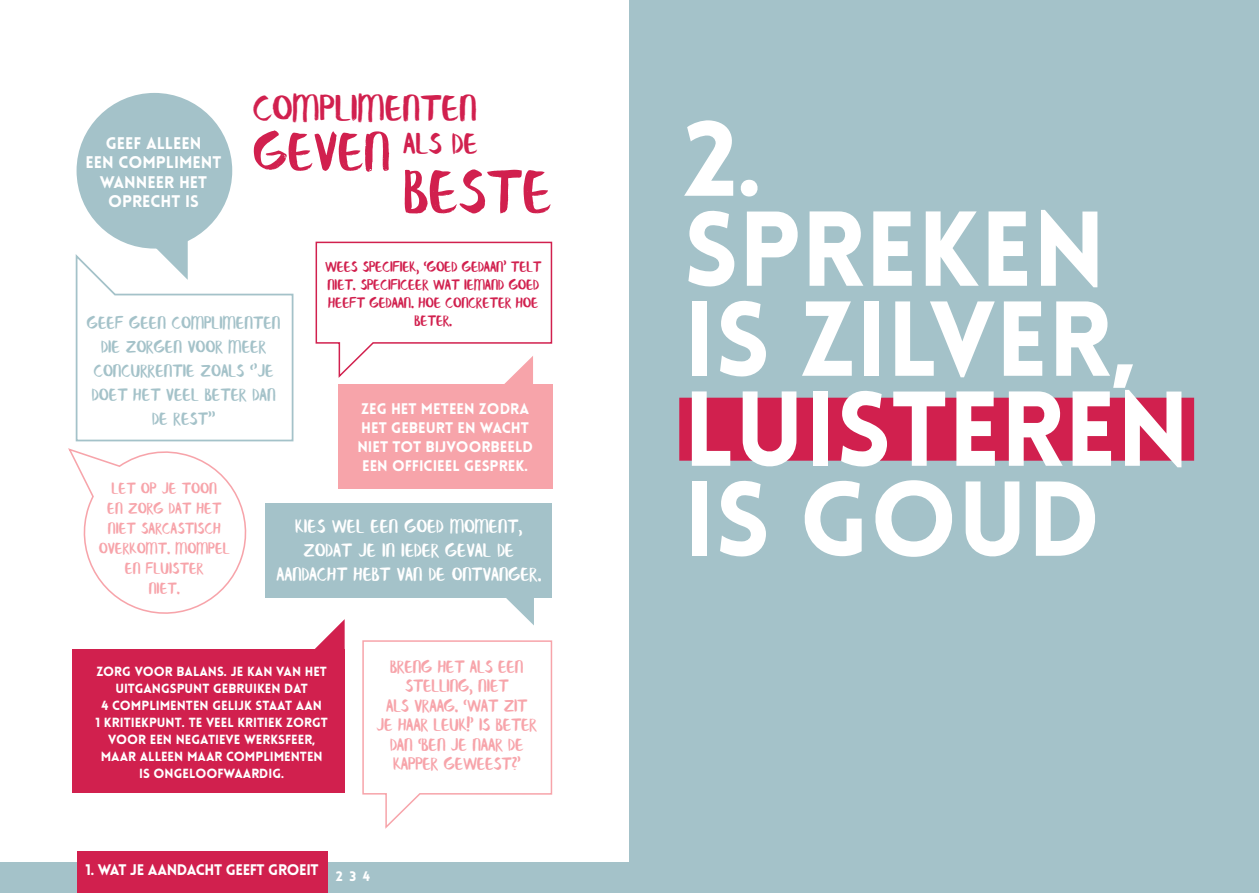
<style>
.page{position:relative;width:1259px;height:893px;background:#fff}
.page>*{position:absolute;margin:0;border:0;box-sizing:border-box;transform-origin:0 0}
.titelpagina_highligh{font:900 103.95px/90px "Lovelo";color:#fff}
.kop_2{font:67.65px "Banaue";color:#d1204e}
.kop_2-2{font:59.85px "Banaue";color:#d1204e}
.kop_2-3{font:40.2px "Banaue";color:#d1204e}
.kop_2-4{font:32.55px "Banaue";color:#d1204e}
.broodtekst{font:21px/24px "Banaue";color:#fff;text-align:center}
.broodtekst-2{font:19.5px/19.5px "Banaue";letter-spacing:-.01em;color:#f7a4aa;text-align:center}
.broodtekst-3{font:19.5px/24px "Banaue";color:#a4c2c9;text-align:center}
.broodtekst-4{font:17.7px/20px "Banaue";color:#f7a4aa;text-align:center}
.broodtekst-5{font:16.5px/18px "Banaue";letter-spacing:-.01em;color:#d1204e;text-align:center}
.broodtekst-6{font:900 16.5px/19.5px "Lovelo";color:#fff;text-align:center}
.broodtekst-7{font:900 15px/18.9px "Lovelo";color:#fff;text-align:center}
.broodtekst-8{font:900 15px "Lovelo";letter-spacing:-.025em;color:#fff}
.broodtekst-9{font:900 12.9px/16.8px "Lovelo";color:#fff;text-align:center}
.s1{font-family:"Cavorting"}
</style>
<div class="page">
<div style="left:629px;top:0;width:630px;height:893px;background:#a4c2c9"></div>
<div style="left:679px;top:398px;width:515px;height:63px;background:#d1204e"></div>
<svg style="left:362px;top:640px;width:191px;height:189px"></svg>
<div style="left:338px;top:384px;width:214px;height:105px;background:#f7a4aa"></div>
<svg style="left:315px;top:241px;width:238px;height:144px"></svg>
<div style="left:265px;top:503px;width:287px;height:95px;background:#a4c2c9"></div>
<svg style="left:506px;top:598px;width:28px;height:27px"></svg>
<div style="left:77px;top:93px;width:155px;height:156px;background:#a4c2c9;border-radius:50%"></div>
<svg style="left:68px;top:233px;width:226px;height:381px"></svg>
<div style="left:72px;top:649px;width:273px;height:144px;background:#d1204e"></div>
<svg style="left:315px;top:619px;width:30px;height:30px"></svg>
<div style="left:0;top:863px;width:630px;height:30px;background:#a4c2c9"></div>
<div style="left:77px;top:852px;width:250px;height:41px;background:#d1204e"></div>
<p class="broodtekst-6" style="left:106px;top:133px;width:97px">GEEF ALLEEN</p>
<p class="broodtekst-6" style="left:86px;top:153px;width:137px">EEN COMPLIMENT<br>WANNEER HET<br>OPRECHT IS</p>
<p class="kop_2-3" style="left:253px;top:93px;width:225px">COMPLIMENTEN</p>
<p class="kop_2-2" style="left:253px;top:128px;width:139px">GEVEN</p>
<p class="kop_2" style="left:403px;top:165px;width:150px">BESTE</p>
<p class="kop_2-4" style="left:403px;top:131px;width:76px">ALS DE</p>
<p class="broodtekst-3" style="left:87px;top:313px;width:195px">GEEF GEEN COMPLIMENTEN<br>DIE ZORGEN VOOR MEER<br>CONCURRENTIE ZOALS ‘’JE<br>DOET HET VEEL BETER DAN<br>DE REST’’</p>
<p class="broodtekst-5" style="left:325px;top:259px;width:218px">WEES SPECIFIEK, ‘GOED GEDAAN’ TELT<br>NIET. SPECIFICEER WAT IEMAND GOED<br>HEEFT GEDAAN. HOE CONCRETER HOE<br>BETER.</p>
<p class="broodtekst-7" style="left:357px;top:400px;width:177px">ZEG HET METEEN ZODRA<br>HET GEBEURT EN WACHT<br>NIET TOT BIJVOORBEELD<br>EEN OFFICIEEL GESPREK.</p>
<p class="broodtekst-4" style="left:99px;top:480px;width:133px">LET OP JE TOON<br>EN ZORG DAT HET<br>NIET SARCASTISCH<br>OVERKOMT. MOMPEL<br>EN FLUISTER</p>
<p class="broodtekst-4" style="left:149px;top:580px;width:33px">NIET.</p>
<p class="broodtekst" style="left:295px;top:515px;width:229px">KIES WEL EEN GOED MOMENT,<br>ZODAT JE IN IEDER GEVAL DE</p>
<p class="broodtekst" style="left:276px;top:563px;width:267px">AANDACHT HEBT VAN DE ONTVANGER.</p>
<p class="broodtekst-9" style="left:96px;top:664px;width:232px">ZORG VOOR BALANS. JE KAN VAN HET<br>UITGANGSPUNT GEBRUIKEN DAT</p>
<p class="broodtekst-9" style="left:101px;top:697px;width:222px">4 COMPLIMENTEN GELIJK STAAT AAN</p>
<p class="broodtekst-9" style="left:95px;top:714px;width:234px">1 KRITIEKPUNT. TE VEEL KRITIEK ZORGT<br>VOOR EEN NEGATIEVE WERKSFEER,<br>MAAR ALLEEN MAAR COMPLIMENTEN<br>IS ONGELOOFWAARDIG.</p>
<p class="broodtekst-2" style="left:390px;top:658px;width:135px">BRENG HET ALS EEN<br>STELLING, NIET</p>
<p class="broodtekst-2" style="left:376px;top:697px;width:162px">ALS VRAAG. ‘WAT ZIT<br>JE HAAR LEUK<span class="s1">!</span>’ IS BETER<br>DAN ‘BEN JE NAAR DE<br>KAPPER GEWEEST?’</p>
<p class="broodtekst-8" style="left:85px;top:860px;width:286px">1. WAT JE AANDACHT GEEFT GROEIT <sub>2</sub> <sub>3</sub> <sub>4</sub></p>
<p class="titelpagina_highligh" style="left:683px;top:116px;width:81px">2.</p>
<p class="titelpagina_highligh" style="left:683px;top:206px;width:424px">SPREKEN</p>
<p class="titelpagina_highligh" style="left:683px;top:296px;width:454px">IS ZILVER,</p>
<p class="titelpagina_highligh" style="left:683px;top:386px;width:508px">LUISTEREN<br>IS GOUD</p>
</div>
